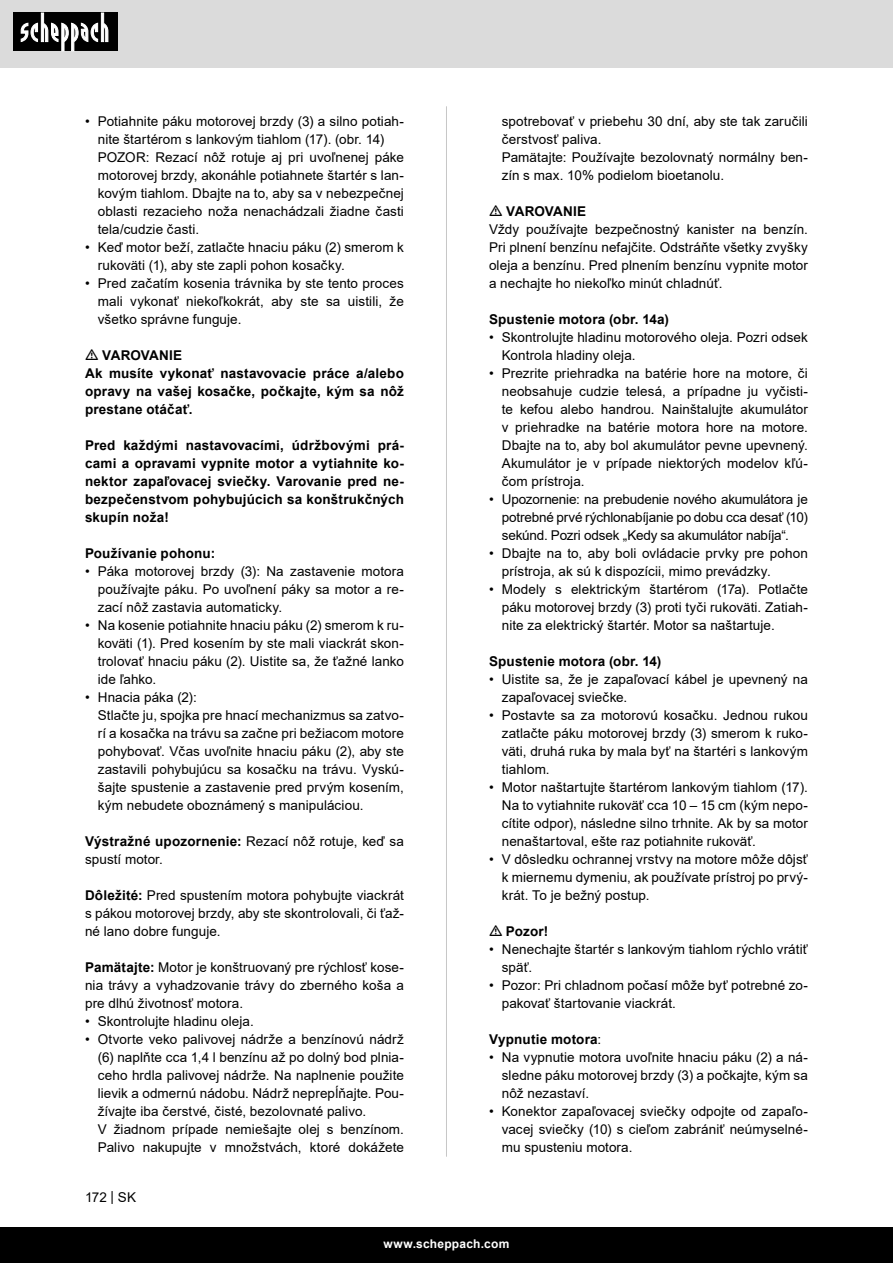
<style>
.page{position:relative;width:893px;height:1263px;background:#fff}
.page>*{position:absolute;margin:0;border:0;box-sizing:border-box;transform-origin:0 0}
.t1{font:13.5px/18px "Arial";letter-spacing:.005em;color:#000;text-align:justify}
.t2{font:700 13.5px/18px "Arial";letter-spacing:.015em;color:#000;text-align:justify}
.t3{font:700 12px "Arial";letter-spacing:.02em;color:#fff}
.s1{font-weight:700}
.s2{font-weight:400}
</style>
<div class="page">
<div style="left:0;top:0;width:893px;height:67px;background:#dbdbdb"></div>
<div style="left:0;top:1227px;width:893px;height:36px;background:#000"></div>
<div style="left:13px;top:13px;width:105px;height:38px;background:#000"></div>
<svg style="left:21px;top:13px;width:87px;height:38px"></svg>
<hr style="left:446px;top:106px;width:1px;height:1051px;background:#c7c7c7">
<p class="t1" style="left:85px;top:112px;width:320px;text-align:center">• Potiahnite páku motorovej brzdy (3) a silno potiah&shy;nite štartérom s lankovým tiahlom (17). (obr. 14)</p>
<p class="t1" style="left:98px;top:148px;width:308px">POZOR: Rezací nôž rotuje aj pri uvoľnenej páke motorovej brzdy, akonáhle potiahnete štartér s lan&shy;kovým tiahlom. Dbajte na to, aby sa v nebezpečnej oblasti rezacieho noža nenachádzali žiadne časti tela/cudzie časti.</p>
<p class="t1" style="left:98px;top:238px;width:308px;text-indent:-13px">• Keď motor beží, zatlačte hnaciu páku (2) smerom k rukoväti (1), aby ste zapli pohon kosačky.</p>
<p class="t1" style="left:98px;top:274px;width:308px;text-indent:-13px">• Pred začatím kosenia trávnika by ste tento proces mali vykonať niekoľkokrát, aby ste sa uistili, že všetko správne funguje.</p>
<p class="t2" style="left:102px;top:346px;width:81px">VAROVANIE</p>
<p class="t2" style="left:85px;top:364px;width:320px">Ak musíte vykonať nastavovacie práce a/alebo opravy na vašej kosačke, počkajte, kým sa nôž prestane otáčať.</p>
<p class="t2" style="left:85px;top:436px;width:320px">Pred každými nastavovacími, údržbovými prá&shy;cami a opravami vypnite motor a vytiahnite ko&shy;nektor zapaľovacej sviečky. Varovanie pred ne&shy;bezpečenstvom pohybujúcich sa konštrukčných skupín noža!</p>
<p class="t2" style="left:85px;top:544px;width:132px">Používanie pohonu:</p>
<p class="t1" style="left:98px;top:562px;width:308px;text-indent:-13px">• Páka motorovej brzdy (3): Na zastavenie motora používajte páku. Po uvoľnení páky sa motor a re&shy;zací nôž zastavia automaticky.</p>
<p class="t1" style="left:98px;top:616px;width:308px;text-indent:-13px">• Na kosenie potiahnite hnaciu páku (2) smerom k ru&shy;koväti (1). Pred kosením by ste mali viackrát skon&shy;trolovať hnaciu páku (2). Uistite sa, že ťažné lanko ide ľahko.</p>
<p class="t1" style="left:85px;top:688px;width:113px">• Hnacia páka (2):</p>
<p class="t1" style="left:98px;top:706px;width:308px">Stlačte ju, spojka pre hnací mechanizmus sa zatvo&shy;rí a kosačka na trávu sa začne pri bežiacom motore pohybovať. Včas uvoľnite hnaciu páku (2), aby ste zastavili pohybujúcu sa kosačku na trávu. Vyskú&shy;šajte spustenie a zastavenie pred prvým kosením, kým nebudete oboznámený s manipuláciou.</p>
<p class="t1" style="left:85px;top:832px;width:320px"><span class="s1">Výstražné upozornenie:</span> Rezací nôž rotuje, keď sa spustí motor.</p>
<p class="t1" style="left:85px;top:886px;width:320px"><span class="s1">Dôležité:</span> Pred spustením motora pohybujte viackrát s pákou motorovej brzdy, aby ste skontrolovali, či ťaž&shy;né lano dobre funguje.</p>
<p class="t1" style="left:85px;top:958px;width:320px"><span class="s1">Pamätajte:</span> Motor je konštruovaný pre rýchlosť kose&shy;nia trávy a vyhadzovanie trávy do zberného koša a pre dlhú životnosť motora.</p>
<p class="t1" style="left:85px;top:1012px;width:170px">• Skontrolujte hladinu oleja.</p>
<p class="t1" style="left:98px;top:1030px;width:308px;text-indent:-13px">• Otvorte veko palivovej nádrže a benzínovú nádrž (6) naplňte cca 1,4 l benzínu až po dolný bod plnia&shy;ceho hrdla palivovej nádrže. Na naplnenie použite lievik a odmernú nádobu. Nádrž neprepĺňajte. Pou&shy;žívajte iba čerstvé, čisté, bezolovnaté palivo.</p>
<p class="t1" style="left:98px;top:1120px;width:308px">V žiadnom prípade nemiešajte olej s benzínom.<br>Palivo nakupujte v množstvách, ktoré dokážete</p>
<p class="t1" style="left:85px;top:1188px;width:53px">172 | SK</p>
<p class="t1" style="left:502px;top:112px;width:308px">spotrebovať v priebehu 30 dní, aby ste tak zaručili čerstvosť paliva.</p>
<p class="t1" style="left:502px;top:148px;width:308px">Pamätajte: Používajte bezolovnatý normálny ben&shy;zín s max. 10% podielom bioetanolu.</p>
<p class="t2" style="left:506px;top:202px;width:81px">VAROVANIE</p>
<p class="t1" style="left:489px;top:220px;width:320px">Vždy používajte bezpečnostný kanister na benzín.<br>Pri plnení benzínu nefajčite. Odstráňte všetky zvyšky oleja a benzínu. Pred plnením benzínu vypnite motor a nechajte ho niekoľko minút chladnúť.</p>
<p class="t2" style="left:489px;top:310px;width:181px">Spustenie motora (obr. 14a)</p>
<p class="t1" style="left:502px;top:328px;width:308px;text-indent:-13px">• Skontrolujte hladinu motorového oleja. Pozri odsek<br>Kontrola hladiny oleja.</p>
<p class="t1" style="left:502px;top:364px;width:308px;text-indent:-13px">• Prezrite priehradka na batérie hore na motore, či neobsahuje cudzie telesá, a prípadne ju vyčisti&shy;te kefou alebo handrou. Nainštalujte akumulátor v priehradke na batérie motora hore na motore.<br>Dbajte na to, aby bol akumulátor pevne upevnený.<br>Akumulátor je v prípade niektorých modelov kľú&shy;čom prístroja.</p>
<p class="t1" style="left:502px;top:490px;width:308px;text-indent:-13px">• Upozornenie: na prebudenie nového akumulátora je potrebné prvé rýchlonabíjanie po dobu cca desať (10) sekúnd. Pozri odsek „Kedy sa akumulátor nabíja“.</p>
<p class="t1" style="left:502px;top:544px;width:308px;text-indent:-13px">• Dbajte na to, aby boli ovládacie prvky pre pohon prístroja, ak sú k dispozícii, mimo prevádzky.</p>
<p class="t1" style="left:502px;top:580px;width:308px;text-indent:-13px">• Modely s elektrickým štartérom (17a). Potlačte páku motorovej brzdy (3) proti tyči rukoväti. Zatiah&shy;nite za elektrický štartér. Motor sa naštartuje.</p>
<p class="t2" style="left:489px;top:652px;width:174px">Spustenie motora (obr. 14)</p>
<p class="t1" style="left:502px;top:670px;width:308px;text-indent:-13px">• Uistite sa, že je zapaľovací kábel je upevnený na zapaľovacej sviečke.</p>
<p class="t1" style="left:502px;top:706px;width:308px;text-indent:-13px">• Postavte sa za motorovú kosačku. Jednou rukou zatlačte páku motorovej brzdy (3) smerom k ruko&shy;väti, druhá ruka by mala byť na štartéri s lankovým tiahlom.</p>
<p class="t1" style="left:502px;top:778px;width:308px;text-indent:-13px">• Motor naštartujte štartérom lankovým tiahlom (17).<br>Na to vytiahnite rukoväť cca 10 – 15 cm (kým nepo&shy;cítite odpor), následne silno trhnite. Ak by sa motor nenaštartoval, ešte raz potiahnite rukoväť.</p>
<p class="t1" style="left:502px;top:850px;width:308px;text-indent:-13px">• V dôsledku ochrannej vrstvy na motore môže dôjsť k miernemu dymeniu, ak používate prístroj po prvý&shy;krát. To je bežný postup.</p>
<p class="t2" style="left:506px;top:922px;width:44px">Pozor!</p>
<p class="t1" style="left:502px;top:940px;width:308px;text-indent:-13px">• Nenechajte štartér s lankovým tiahlom rýchlo vrátiť späť.</p>
<p class="t1" style="left:502px;top:976px;width:308px;text-indent:-13px">• Pozor: Pri chladnom počasí môže byť potrebné zo&shy;pakovať štartovanie viackrát.</p>
<p class="t2" style="left:489px;top:1030px;width:114px">Vypnutie motora<span class="s2">:</span></p>
<p class="t1" style="left:502px;top:1048px;width:308px;text-indent:-13px">• Na vypnutie motora uvoľnite hnaciu páku (2) a ná&shy;sledne páku motorovej brzdy (3) a počkajte, kým sa nôž nezastaví.</p>
<p class="t1" style="left:502px;top:1102px;width:308px;text-indent:-13px">• Konektor zapaľovacej sviečky odpojte od zapaľo&shy;vacej sviečky (10) s cieľom zabrániť neúmyselné&shy;mu spusteniu motora.</p>
<p class="t3" style="left:384px;top:1235px;width:127px">www.scheppach.com</p>
</div>
